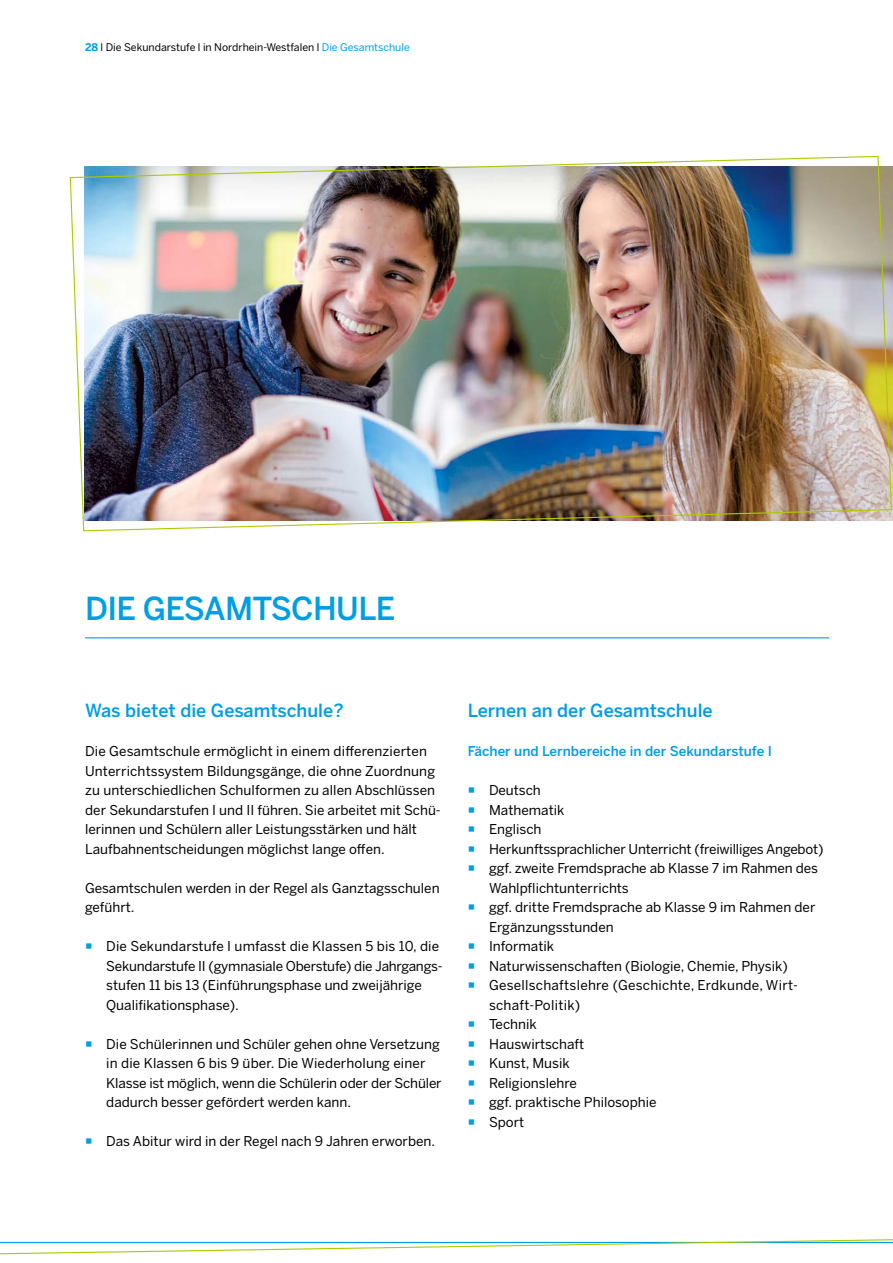
<style>
.page{position:relative;width:893px;height:1263px;background:#fff}
.page>*{position:absolute;margin:0;border:0;box-sizing:border-box;transform-origin:0 0}
.t1{font:500 31.5px "Benton Sans";letter-spacing:-.02em;color:#009ee3}
.t2{font:500 18px "Benton Sans";color:#009ee3}
.t3{font:13.5px/19.5px "Benton Sans";color:#000}
.t4{font:500 13.5px "Benton Sans";color:#009ee3}
.t5{font:10.5px "Benton Sans";color:#000}
.s1{font-weight:700;color:#009ee3}
.s2{color:#009ee3}
</style>
<div class="page">
<svg style="left:0;top:1239px;width:893px;height:16px"></svg>
<hr style="left:85px;top:637px;width:744px;height:1px;background:#009ee3">
<img style="left:69px;top:155px;width:823px;height:377px">
<p class="t5" style="left:85px;top:41px;width:326px"><span class="s1">28</span> l Die Sekundarstufe l in Nordrhein-Westfalen l <span class="s2">Die Gesamtschule</span></p>
<h1 class="t1" style="left:85px;top:589px;width:312px">DIE GESAMTSCHULE</h1>
<h2 class="t2" style="left:85px;top:699px;width:260px">Was bietet die Gesamtschule?</h2>
<p class="t3" style="left:85px;top:741px;width:357px">Die Gesamtschule ermöglicht in einem differenzierten Unterrichtssystem Bildungsgänge, die ohne Zuordnung zu unterschiedlichen Schulformen zu allen Abschlüssen der Sekundarstufen I und II führen. Sie arbeitet mit Schü&shy;lerinnen und Schülern aller Leistungsstärken und hält Laufbahnentscheidungen möglichst lange offen.</p>
<p class="t3" style="left:85px;top:878px;width:356px">Gesamtschulen werden in der Regel als Ganztagsschulen geführt.</p>
<p class="t3" style="left:106px;top:936px;width:338px">Die Sekundarstufe I umfasst die Klassen 5 bis 10, die Sekundarstufe II (gymnasiale Oberstufe) die Jahrgangs&shy;stufen 11 bis 13 (Einführungsphase und zweijährige Qualifikationsphase).</p>
<p class="t3" style="left:106px;top:1034px;width:337px">Die Schülerinnen und Schüler gehen ohne Versetzung in die Klassen 6 bis 9 über. Die Wiederholung einer Klasse ist möglich, wenn die Schülerin oder der Schüler dadurch besser gefördert werden kann.</p>
<p class="t3" style="left:106px;top:1131px;width:330px">Das Abitur wird in der Regel nach 9 Jahren erworben.</p>
<h2 class="t2" style="left:468px;top:699px;width:246px">Lernen an der Gesamtschule</h2>
<p class="t4" style="left:468px;top:743px;width:306px">Fächer und Lernbereiche in der Sekundarstufe I</p>
<p class="t3" style="left:489px;top:780px;width:336px">Deutsch<br>Mathematik<br>Englisch<br>Herkunftssprachlicher Unterricht (freiwilliges Angebot) ggf. zweite Fremdsprache ab Klasse 7 im Rahmen des<br>Wahlpflichtunterrichts<br>ggf. dritte Fremdsprache ab Klasse 9 im Rahmen der<br>Ergänzungsstunden<br>Informatik<br>Naturwissenschaften (Biologie, Chemie, Physik)<br>Gesellschaftslehre (Geschichte, Erdkunde, Wirt&shy;schaft-Politik)<br>Technik<br>Hauswirtschaft<br>Kunst, Musik<br>Religionslehre<br>ggf. praktische Philosophie<br>Sport</p>
</div>
